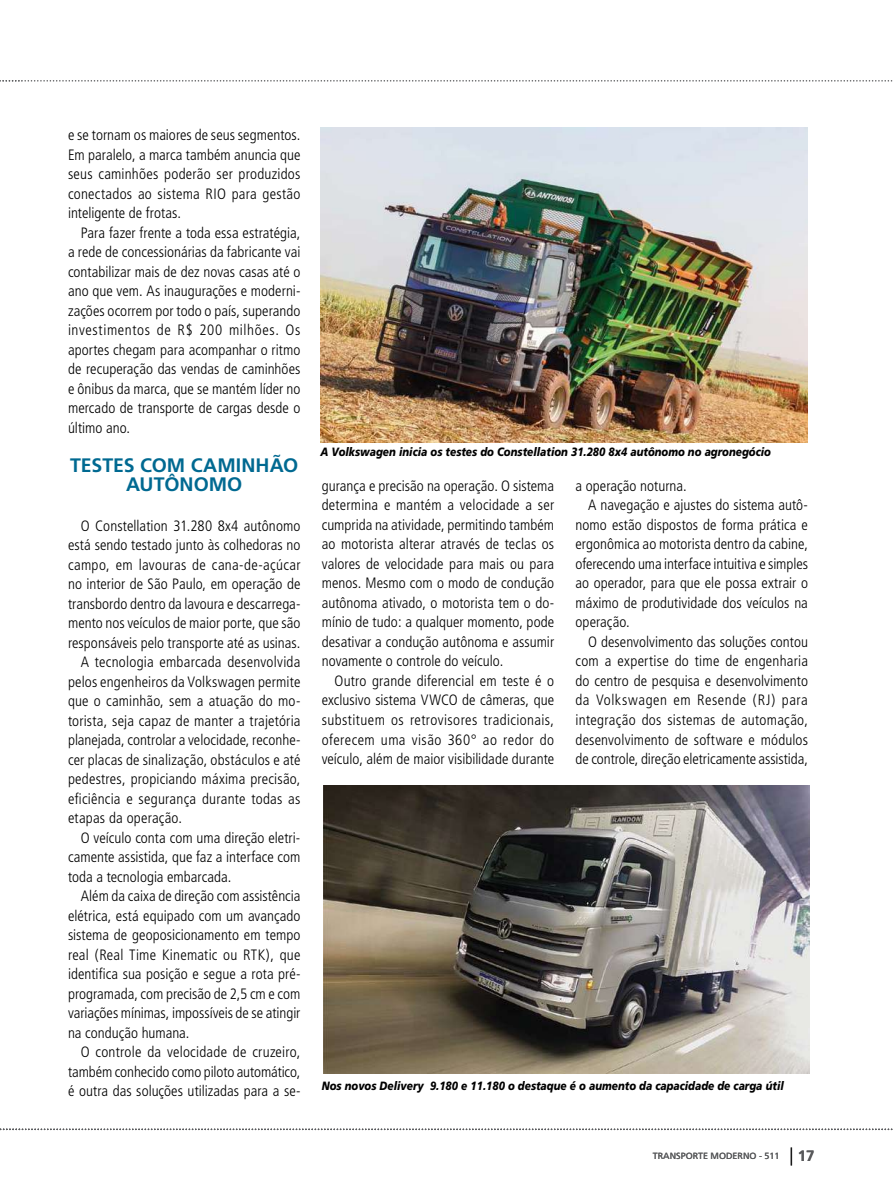
<style>
.page{position:relative;width:893px;height:1191px;background:#fff}
.page>*{position:absolute;margin:0;border:0;box-sizing:border-box;transform-origin:0 0}
.t1{font:700 19.5px/19.5px "Frutiger";color:#006991;text-align:center}
.t2{font:300 condensed 15px/19.5px "Frutiger";letter-spacing:.005em;color:#000;text-align:justify}
.t3{font:300 condensed 15px "Frutiger";letter-spacing:.035em;color:#000}
.t4{font:italic 900 12px "Frutiger";color:#000;scale:.85 1}
.t5{font:9px "Frutiger";color:#58595b}
.s1{font-weight:300;font-stretch:condensed;font-size:18px;color:#000}
.s2{font-weight:700;font-size:15px}
</style>
<div class="page">
<svg style="left:0;top:1128px;width:893px;height:2px"></svg>
<svg style="left:0;top:80px;width:893px;height:2px"></svg>
<img style="left:320px;top:128px;width:488px;height:314px">
<img style="left:323px;top:785px;width:486px;height:288px">
<p class="t2" style="left:68px;top:126px;width:234px">e se tornam os maiores de seus segmentos.<br>Em paralelo, a marca também anuncia que seus caminhões poderão ser produzidos conectados ao sistema RIO para gestão inteligente de frotas.</p>
<p class="t2" style="left:68px;top:223px;width:234px;text-indent:13px">Para fazer frente a toda essa estratégia, a rede de concessionárias da fabricante vai contabilizar mais de dez novas casas até o ano que vem. As inaugurações e moderni&shy;zações ocorrem por todo o país, superando investimentos de R$ 200 milhões. Os aportes chegam para acompanhar o ritmo de recuperação das vendas de caminhões e ônibus da marca, que se mantém líder no mercado de transporte de cargas desde o último ano.</p>
<h1 class="t1" style="left:70px;top:455px;width:230px">TESTES COM CAMINHÃO<br>AUTÔNOMO</h1>
<p class="t2" style="left:81px;top:516px;width:221px">O Constellation 31.280 8x4 autônomo</p>
<p class="t2" style="left:68px;top:535px;width:234px">está sendo testado junto às colhedoras no</p>
<p class="t2" style="left:68px;top:555px;width:234px">campo, em lavouras de cana-de-açúcar</p>
<p class="t2" style="left:68px;top:574px;width:234px">no interior de São Paulo, em operação de</p>
<p class="t2" style="left:68px;top:594px;width:234px">transbordo dentro da lavoura e descarrega-</p>
<p class="t2" style="left:68px;top:613px;width:234px">mento nos veículos de maior porte, que são</p>
<p class="t2" style="left:68px;top:633px;width:234px">responsáveis pelo transporte até as usinas.</p>
<p class="t2" style="left:81px;top:652px;width:221px">A tecnologia embarcada desenvolvida</p>
<p class="t2" style="left:68px;top:672px;width:234px">pelos engenheiros da Volkswagen permite</p>
<p class="t2" style="left:68px;top:691px;width:234px">que o caminhão, sem a atuação do mo-</p>
<p class="t2" style="left:68px;top:711px;width:234px">torista, seja capaz de manter a trajetória</p>
<p class="t2" style="left:68px;top:730px;width:234px">planejada, controlar a velocidade, reconhe-</p>
<p class="t2" style="left:68px;top:750px;width:234px">cer placas de sinalização, obstáculos e até</p>
<p class="t2" style="left:68px;top:769px;width:234px">pedestres, propiciando máxima precisão,</p>
<p class="t2" style="left:68px;top:789px;width:234px">eficiência e segurança durante todas as</p>
<p class="t2" style="left:68px;top:808px;width:116px">etapas da operação.</p>
<p class="t2" style="left:81px;top:828px;width:221px">O veículo conta com uma direção eletri-</p>
<p class="t2" style="left:68px;top:847px;width:234px">camente assistida, que faz a interface com</p>
<p class="t2" style="left:68px;top:867px;width:165px">toda a tecnologia embarcada.</p>
<p class="t2" style="left:81px;top:886px;width:221px">Além da caixa de direção com assistência</p>
<p class="t2" style="left:68px;top:906px;width:234px">elétrica, está equipado com um avançado</p>
<p class="t2" style="left:68px;top:925px;width:234px">sistema de geoposicionamento em tempo</p>
<p class="t2" style="left:68px;top:945px;width:234px">real (Real Time Kinematic ou RTK), que</p>
<p class="t2" style="left:68px;top:964px;width:234px">identifica sua posição e segue a rota pré-</p>
<p class="t2" style="left:68px;top:984px;width:234px">programada, com precisão de 2,5 cm e com</p>
<p class="t2" style="left:68px;top:1003px;width:234px">variações mínimas, impossíveis de se atingir</p>
<p class="t2" style="left:68px;top:1023px;width:123px">na condução humana.</p>
<p class="t2" style="left:81px;top:1042px;width:221px">O controle da velocidade de cruzeiro,</p>
<p class="t2" style="left:68px;top:1062px;width:234px">também conhecido como piloto automático,</p>
<p class="t2" style="left:68px;top:1081px;width:234px">é outra das soluções utilizadas para a se-</p>
<p class="t4" style="left:320px;top:444px;width:532px">A Volkswagen inicia os testes do Constellation 31.280 8x4 autônomo no agronegócio</p>
<p class="t2" style="left:322px;top:476px;width:234px">gurança e precisão na operação. O sistema determina e mantém a velocidade a ser cumprida na atividade, permitindo também ao motorista alterar através de teclas os valores de velocidade para mais ou para menos. Mesmo com o modo de condução autônoma ativado, o motorista tem o do&shy;mínio de tudo: a qualquer momento, pode desativar a condução autônoma e assumir novamente o controle do veículo.</p>
<p class="t2" style="left:322px;top:671px;width:234px;text-indent:13px">Outro grande diferencial em teste é o exclusivo sistema VWCO de câmeras, que substituem os retrovisores tradicionais, oferecem uma visão 360° ao redor do veículo, além de maior visibilidade durante</p>
<p class="t2" style="left:576px;top:476px;width:113px">a operação noturna.</p>
<p class="t2" style="left:588px;top:496px;width:221px">A navegação e ajustes do sistema autô-</p>
<p class="t2" style="left:576px;top:515px;width:234px">nomo estão dispostos de forma prática e</p>
<p class="t2" style="left:576px;top:535px;width:234px">ergonômica ao motorista dentro da cabine,</p>
<p class="t2" style="left:576px;top:554px;width:234px">oferecendo uma interface intuitiva e simples</p>
<p class="t2" style="left:576px;top:574px;width:234px">ao operador, para que ele possa extrair o</p>
<p class="t2" style="left:576px;top:593px;width:234px">máximo de produtividade dos veículos na</p>
<p class="t2" style="left:576px;top:613px;width:56px">operação.</p>
<p class="t2" style="left:588px;top:632px;width:221px">O desenvolvimento das soluções contou</p>
<p class="t2" style="left:576px;top:652px;width:234px">com a expertise do time de engenharia</p>
<p class="t2" style="left:576px;top:671px;width:234px">do centro de pesquisa e desenvolvimento</p>
<p class="t3" style="left:576px;top:692px;width:234px">da Volkswagen em Resende (RJ) para</p>
<p class="t2" style="left:576px;top:710px;width:234px">integração dos sistemas de automação,</p>
<p class="t2" style="left:576px;top:730px;width:234px">desenvolvimento de software e módulos</p>
<p class="t2" style="left:576px;top:749px;width:234px">de controle, direção eletricamente assistida,</p>
<p class="t4" style="left:322px;top:1078px;width:545px">Nos novos Delivery 9.180 e 11.180 o destaque é o aumento da capacidade de carga útil</p>
<p class="t5" style="left:653px;top:1150px;width:163px">TRANSPORTE MODERNO - 511 <span class="s1">|</span> <span class="s2">17</span></p>
</div>
